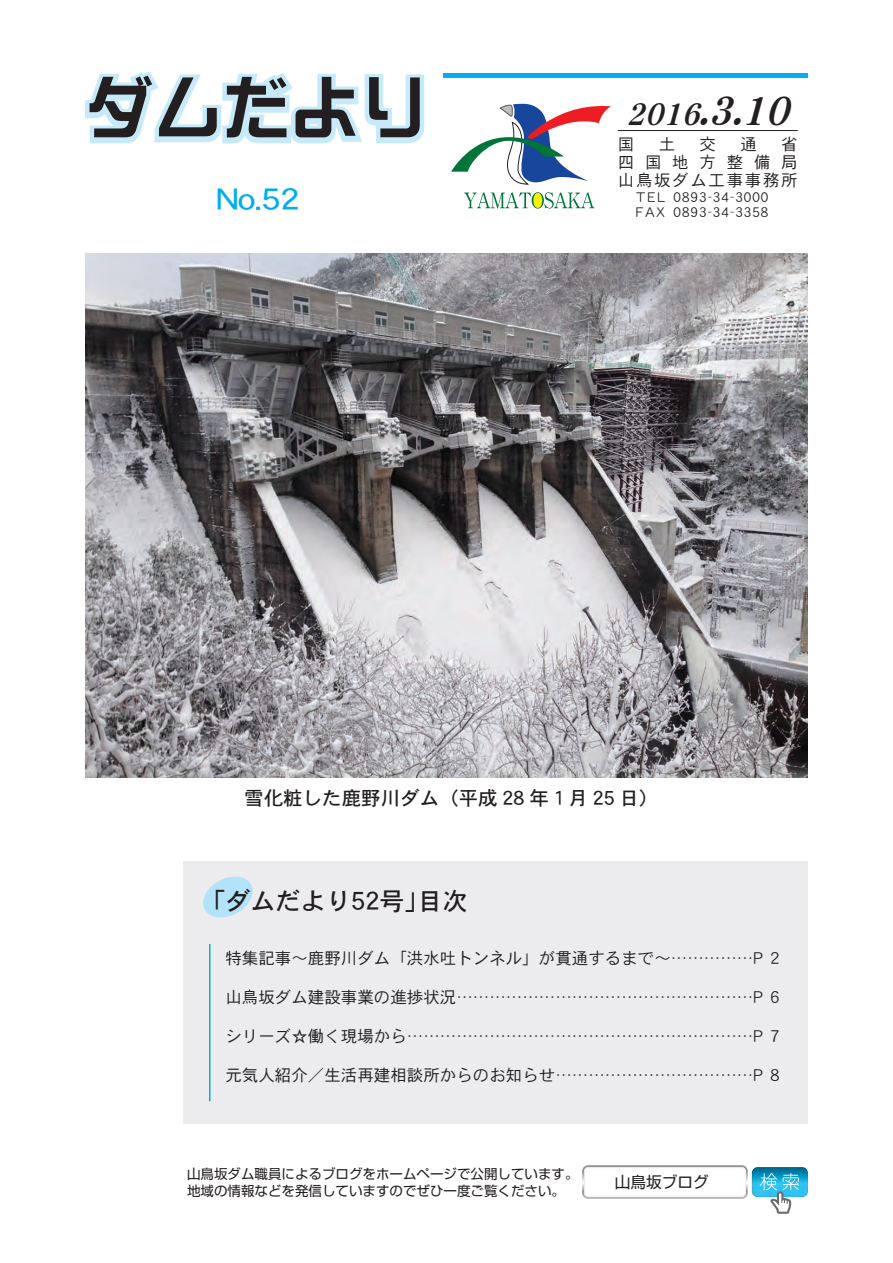
<style>
.page{position:relative;width:893px;height:1263px;background:#fff}
.page>*{position:absolute;margin:0;border:0;box-sizing:border-box;transform-origin:0 0}
.t1{font:italic 39px "DFHS Mincho G W9 WINP RKSJ H";color:#231f20;scale:.91 1}
.t2{font:30px "DFHS Gothic G W5 WINP RKSJ H";color:#00aeef;scale:1.14 1}
.t3{font:25.2px "DFHS Gothic G W5 WINP RKSJ H";color:#231f20}
.t4{font:19.5px "DFHS Gothic G W5 WINP RKSJ H";color:#231f20}
.t5{font:16.5px/18px "DFHS Gothic G W3 WINP RKSJ H";color:#231f20;text-align:justify}
.t6{font:15.6px "Shin Go Pro";color:#231f20}
.t7{font:13.5px/16.5px "Shin Go Pro";color:#231f20}
.t8{font:13.5px/15px "DFHS Gothic G W3 WINP RKSJ H";letter-spacing:.08em;color:#231f20}
.s1{font-size:30px}
</style>
<div class="page">
<img style="left:752px;top:1167px;width:56px;height:30px">
<svg style="left:582px;top:1165px;width:166px;height:34px"></svg>
<img style="left:584px;top:1167px;width:162px;height:30px">
<svg style="left:760px;top:1173px;width:39px;height:41px"></svg>
<div style="left:183px;top:861px;width:625px;height:263px;background:#ececee"></div>
<hr style="left:209px;top:944px;width:1px;height:157px;background:#00aeef">
<svg style="left:203px;top:876px;width:50px;height:42px"></svg>
<img style="left:85px;top:253px;width:722px;height:525px">
<svg style="left:85px;top:71px;width:339px;height:72px"></svg>
<div style="left:443px;top:73px;width:365px;height:5px;background:#00aeef"></div>
<hr style="left:618px;top:130px;width:180px;height:1px;background:#231f20">
<svg style="left:464px;top:192px;width:130px;height:17px"></svg>
<svg style="left:451px;top:103px;width:160px;height:82px"></svg>
<h2 class="t2" style="left:217px;top:184px;width:74px">No.52</h2>
<h1 class="t1" style="left:627px;top:92px;width:190px"><span class="s1">2016</span>.3.10</h1>
<p class="t5" style="left:618px;top:135px;width:18px">国</p>
<p class="t5" style="left:659px;top:135px;width:18px">土</p>
<p class="t5" style="left:699px;top:135px;width:18px">交</p>
<p class="t5" style="left:740px;top:135px;width:18px">通</p>
<p class="t5" style="left:618px;top:135px;width:181px;text-indent:163px">省四国地方整備局山鳥坂ダム工事事務所</p>
<p class="t8" style="left:636px;top:190px;width:30px">TEL<br>FAX</p>
<p class="t8" style="left:674px;top:190px;width:96px">0893-34-3000<br>0893-34-3358</p>
<p class="t4" style="left:244px;top:788px;width:416px">雪化粧した鹿野川ダム（平成 28 年１月 25 日）</p>
<h3 class="t3" style="left:200px;top:889px;width:269px">「ダムだより52号」目次</h3>
<p class="t5" style="left:225px;top:949px;width:559px">特集記事～鹿野川ダム「洪水吐トンネル」が貫通するまで～……………P ２</p>
<p class="t5" style="left:225px;top:988px;width:559px">山鳥坂ダム建設事業の進捗状況………………………………………………P ６</p>
<p class="t5" style="left:225px;top:1027px;width:559px">シリーズ☆働く現場から………………………………………………………P ７</p>
<p class="t5" style="left:225px;top:1066px;width:559px">元気人紹介／生活再建相談所からのお知らせ………………………………P ８</p>
<p class="t7" style="left:187px;top:1164px;width:393px">山鳥坂ダム職員によるブログをホームページで公開しています。地域の情報などを発信していますのでぜひ一度ご覧ください。</p>
<p class="t6" style="left:615px;top:1169px;width:95px">山鳥坂ブログ</p>
</div>
